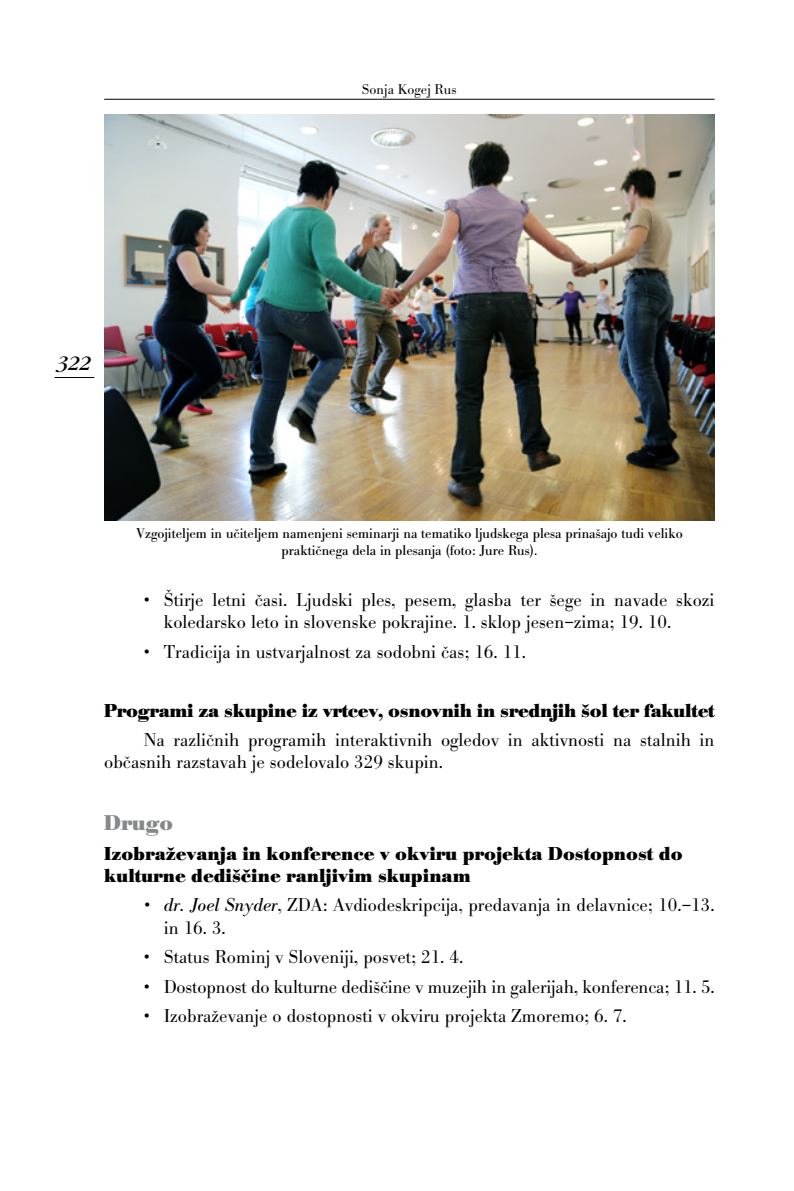
<style>
.page{position:relative;width:794px;height:1191px;background:#fff}
.page>*{position:absolute;margin:0;border:0;box-sizing:border-box;transform-origin:0 0}
.t1{font:700 21px "MM Bodoni BE";color:#87888a}
.t2{font:italic 21px "MM Garamond IT Cby BT";color:#000}
.t3{font:300 18.38px/22.1px "MM Bodoni BE";color:#000}
.t4{font:700 18.38px/22.1px "MM Bodoni BE";color:#000}
.t5{font:14px/16.8px "MM Bodoni BE";color:#000;text-align:center}
.t6{font:300 14px "MM Bodoni BE";color:#000}
.s1{font-weight:400;font-style:italic}
</style>
<div class="page">
<hr style="left:104px;top:99px;width:610px;height:1px;background:#000">
<hr style="left:55px;top:377px;width:39px;height:1px;background:#000">
<img style="left:104px;top:114px;width:610px;height:407px">
<p class="t6" style="left:362px;top:82px;width:96px">Sonja Kogej Rus</p>
<p class="t2" style="left:57px;top:351px;width:36px">322</p>
<p class="t5" style="left:136px;top:525px;width:548px">Vzgojiteljem in u~iteljem namenjeni seminarji na tematiko ljudskega plesa prina{ajo tudi veliko prakti~nega dela in plesanja (foto: Jure Rus).</p>
<p class="t3" style="left:164px;top:589px;width:552px;text-indent:-20px">• [tirje letni ~asi. Ljudski ples, pesem, glasba ter {ege in navade skozi koledarsko leto in slovenske pokrajine. 1. sklop jesen–zima; 19. 10.</p>
<p class="t3" style="left:144px;top:641px;width:384px">• Tradicija in ustvarjalnost za sodobni ~as; 16. 11.</p>
<p class="t4" style="left:104px;top:699px;width:612px">Programi za skupine iz vrtcev, osnovnih in srednjih {ol ter fakultet</p>
<p class="t3" style="left:104px;top:729px;width:612px;text-indent:40px">Na razli~nih programih interaktivnih ogledov in aktivnosti na stalnih in ob~asnih razstavah je sodelovalo 329 skupin.</p>
<p class="t1" style="left:104px;top:810px;width:70px">Drugo</p>
<p class="t4" style="left:104px;top:842px;width:580px">Izobra`evanja in konference v okviru projekta Dostopnost do kulturne dedi{~ine ranljivim skupinam</p>
<p class="t3" style="left:164px;top:894px;width:552px;text-indent:-20px"><span class="s1">• dr. Joel Snyder</span>, ZDA: Avdiodeskripcija, predavanja in delavnice; 10.–13. in 16. 3.</p>
<p class="t3" style="left:144px;top:946px;width:321px">• Status Rominj v Sloveniji, posvet; 21. 4.</p>
<p class="t3" style="left:144px;top:975px;width:572px">• Dostopnost do kulturne dedi{~ine v muzejih in galerijah, konferenca; 11. 5.</p>
<p class="t3" style="left:144px;top:1005px;width:484px">• Izobra`evanje o dostopnosti v okviru projekta Zmoremo; 6. 7.</p>
</div>
